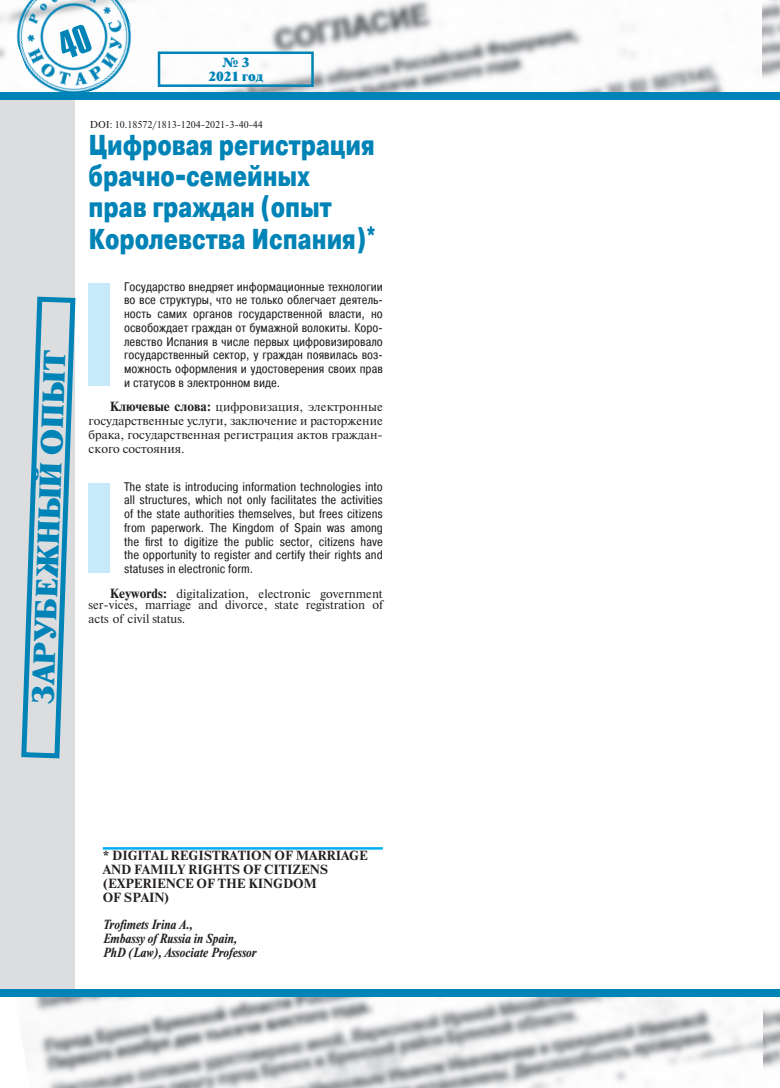
<style>
.page{position:relative;width:780px;height:1088px;background:#fff}
.page>*{position:absolute;margin:0;border:0;box-sizing:border-box;transform-origin:0 0}
.t1{font:900 28.75px/31.2px "Pragmatica Cond";color:#0083b6;scale:.85 1}
.t2{font:28.75px "Newton XC";color:#0083b6}
.t3{font:12.5px/13.8px "Pragmatica Cond";color:#231f20;text-align:justify}
.t4{font:12.5px/13.8px "Newton C";color:#231f20;text-align:justify}
.t5{font:700 12.5px/13.9px "Newton C";color:#231f20}
.t6{font:italic 700 12.5px/13.8px "Newton C";color:#231f20;scale:.9 1}
.t7{font:12.5px/13.8px "Newton XC";color:#0083b6;text-align:center}
.t8{font:10px "Newton C";color:#231f20}
.s1{font-weight:700}
</style>
<div class="page">
<img style="left:0;top:0;width:780px;height:93px">
<img style="left:24px;top:997px;width:756px;height:91px">
<div style="left:0;top:97px;width:74px;height:892px;background:#dcdddf"></div>
<div style="left:762px;top:93px;width:18px;height:7px;background:#0083b6"></div>
<svg style="left:156px;top:50px;width:159px;height:38px"></svg>
<div style="left:0;top:93px;width:762px;height:7px;background:#0083b6"></div>
<img style="left:2px;top:0;width:145px;height:109px">
<div style="left:0;top:989px;width:780px;height:8px;background:#0083b6"></div>
<svg style="left:21px;top:294px;width:55px;height:467px"></svg>
<hr style="left:103px;top:847px;width:280px;height:2px;background:#00aeef">
<div style="left:89px;top:283px;width:21px;height:103px;background:#c6eafa"></div>
<div style="left:89px;top:483px;width:21px;height:89px;background:#c6eafa"></div>
<svg style="left:55px;top:24px;width:38px;height:36px"></svg>
<h1 class="t2" style="left:26px;top:704px;width:355px;rotate:-88deg">ЗАРУБЕЖНЫЙ ОПЫТ</h1>
<p class="t7" style="left:208px;top:56px;width:56px">№ 3<br>2021 год</p>
<p class="t8" style="left:90px;top:120px;width:175px">DOI: 10.18572/1813-1204-2021-3-40-44</p>
<h1 class="t1" style="left:89px;top:130px;width:340px">Цифровая регистрация брачно-семейных<br>прав граждан (опыт<br>Королевства Испания)*</h1>
<p class="t3" style="left:124px;top:280px;width:260px">Государство внедряет информационные технологии во все структуры, что не только облегчает деятель&shy;ность самих органов государственной власти, но освобождает граждан от бумажной волокиты. Коро&shy;левство Испания в числе первых цифровизировало государственный сектор, у граждан появилась воз&shy;можность оформления и удостоверения своих прав и статусов в электронном виде.</p>
<p class="t4" style="left:89px;top:401px;width:296px;text-indent:21px"><span class="s1">Ключевые слова:</span> цифровизация, электронные государственные услуги, заключение и расторжение брака, государственная регистрация актов граждан&shy;ского состояния.</p>
<p class="t3" style="left:124px;top:480px;width:260px">The state is introducing information technologies into all structures, which not only facilitates the activities of the state authorities themselves, but frees citizens from paperwork. The Kingdom of Spain was among the first to digitize the public sector, citizens have the opportunity to register and certify their rights and statuses in electronic form.</p>
<p class="t4" style="left:89px;top:589px;width:296px;line-height:11.1px;text-align:right"><span class="s1">Keywords:</span> digitalization, electronic government ser-vices, marriage and divorce, state registration of</p>
<p class="t4" style="left:89px;top:613px;width:98px">acts of civil status.</p>
<p class="t5" style="left:103px;top:849px;width:266px">* DIGITAL REGISTRATION OF MARRIAGE<br>AND FAMILY RIGHTS OF CITIZENS (EXPERIENCE OF THE KINGDOM<br>OF SPAIN)</p>
<p class="t6" style="left:103px;top:919px;width:172px">Trofimets Irina A.,<br>Embassy of Russia in Spain,<br>PhD (Law), Associate Professor</p>
</div>
